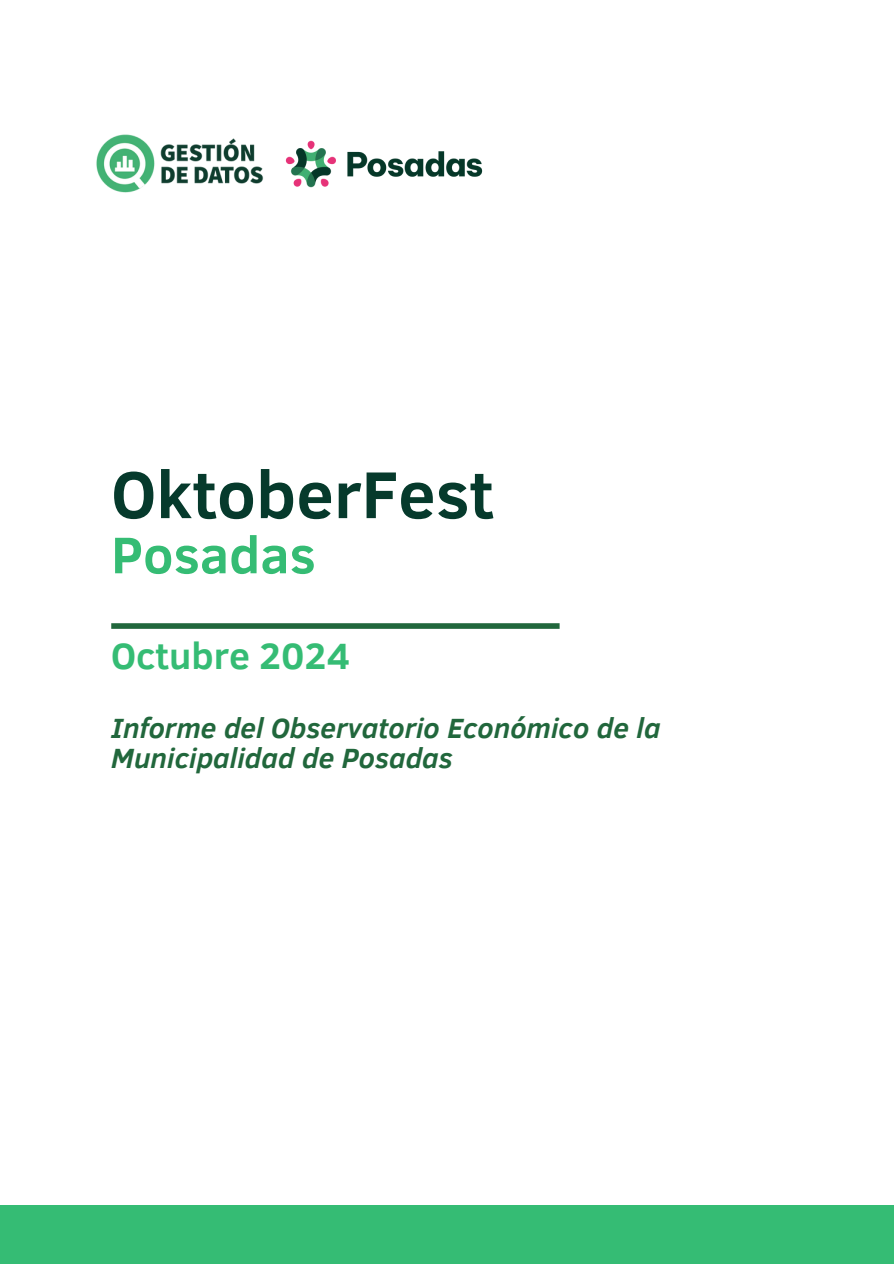
<style>
.page{position:relative;width:894px;height:1264px;background:#fff}
.page>*{position:absolute;margin:0;border:0;box-sizing:border-box;transform-origin:0 0}
.t1{font:700 67.5px "Clear Sans";color:#063a2c}
.t2{font:700 52.5px "Clear Sans";color:#35bc74}
.t3{font:700 37.5px "Clear Sans";color:#35bc74}
.t4{font:italic 700 28.5px/29.2px "Clear Sans";color:#21673c}
</style>
<div class="page">
<div style="left:111px;top:623px;width:448px;height:6px;background:#21673c"></div>
<div style="left:0;top:1204px;width:893px;height:59px;background:#35bc74"></div>
<img style="left:285px;top:140px;width:198px;height:48px">
<img style="left:96px;top:134px;width:168px;height:59px">
<h1 class="t1" style="left:111px;top:445px;width:384px">OktoberFest</h1>
<h1 class="t2" style="left:111px;top:516px;width:206px">Posadas</h1>
<p class="t3" style="left:111px;top:628px;width:240px">Octubre 2024</p>
<p class="t4" style="left:111px;top:712px;width:550px">Informe del Observatorio Económico de la<br>Municipalidad de Posadas</p>
</div>
